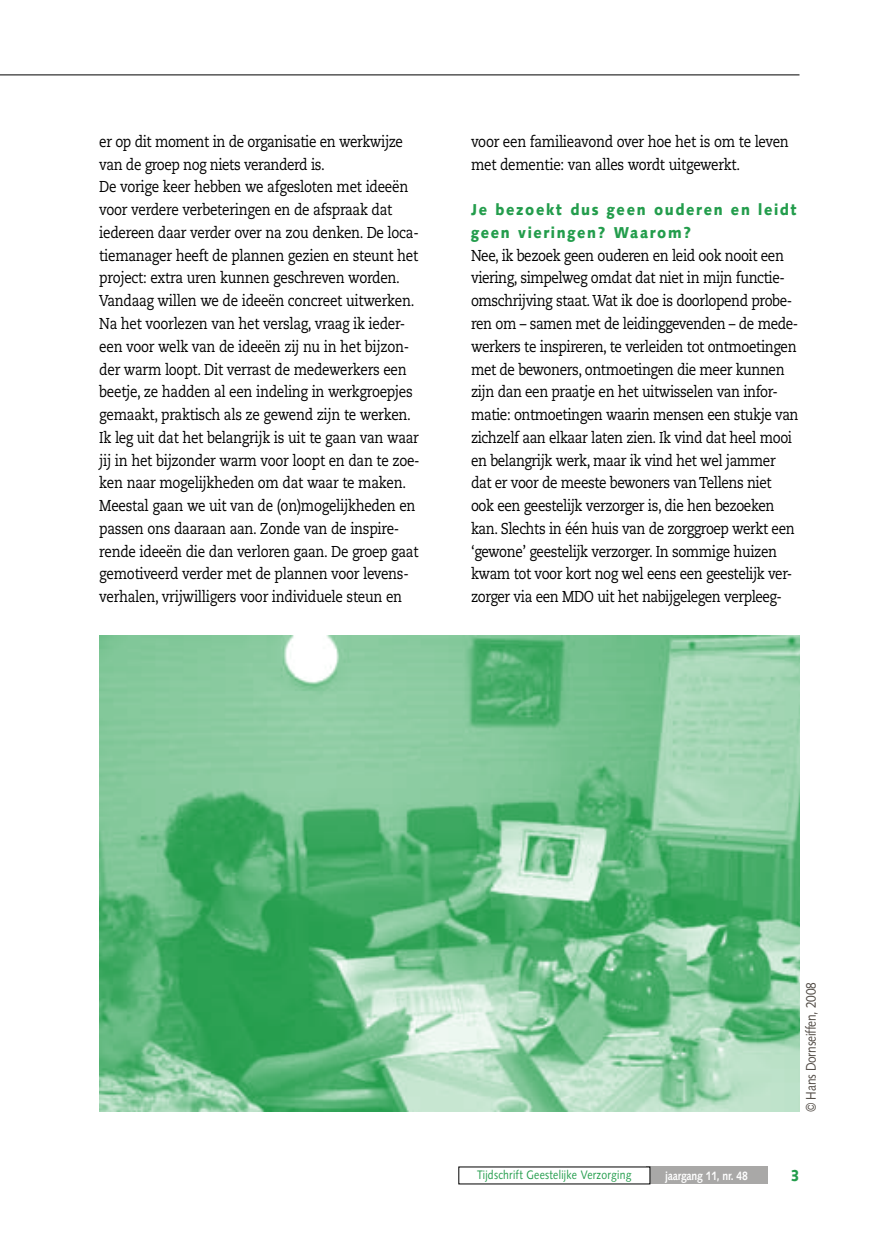
<style>
.page{position:relative;width:874px;height:1241px;background:#fff}
.page>*{position:absolute;margin:0;border:0;box-sizing:border-box;transform-origin:0 0}
.t1{font:15.75px/22.8px "Caecilia";letter-spacing:-.03em;color:#000;scale:.85 1}
.t2{font:900 15.75px/22.8px "Syntax";letter-spacing:.115em;color:#239d4c;scale:.9 1}
.t3{font:900 15.75px "Syntax";letter-spacing:.115em;color:#239d4c;scale:.85 1}
.t4{font:14px "Syntax";letter-spacing:-.02em;color:#504a44;scale:.85 1}
.t5{font:12.25px "Syntax";letter-spacing:.025em;color:#239d4c;scale:.85 1}
.t6{font:700 12.25px "Syntax";letter-spacing:-.02em;color:#fff;scale:.85 1}
</style>
<div class="page">
<hr style="left:0;top:74px;width:799px;height:1px;background:#000">
<div style="left:645px;top:1166px;width:122px;height:18px;background:#a9a8a7"></div>
<div style="left:458px;top:1166px;width:191px;height:17px;background:#fff"></div>
<img style="left:99px;top:635px;width:700px;height:476px">
<p class="t1" style="left:99px;top:130px;width:378px">er op dit moment in de organisatie en werkwijze van de groep nog niets veranderd is.<br>De vorige keer hebben we afgesloten met ideeën voor verdere verbeteringen en de afspraak dat iedereen daar verder over na zou denken. De loca&shy;tiemanager heeft de plannen gezien en steunt het project: extra uren kunnen geschreven worden.<br>Vandaag willen we de ideeën concreet uitwerken.<br>Na het voorlezen van het verslag, vraag ik ieder&shy;een voor welk van de ideeën zij nu in het bijzon&shy;der warm loopt. Dit verrast de medewerkers een beetje, ze hadden al een indeling in werkgroepjes gemaakt, praktisch als ze gewend zijn te werken.<br>Ik leg uit dat het belangrijk is uit te gaan van waar jij in het bijzonder warm voor loopt en dan te zoe&shy;ken naar mogelijkheden om dat waar te maken.<br>Meestal gaan we uit van de (on)mogelijkheden en passen ons daaraan aan. Zonde van de inspire&shy;rende ideeën die dan verloren gaan. De groep gaat gemotiveerd verder met de plannen voor levens&shy;verhalen, vrijwilligers voor individuele steun en</p>
<p class="t1" style="left:471px;top:130px;width:375px">voor een familieavond over hoe het is om te leven met dementie: van alles wordt uitgewerkt.</p>
<p class="t2" style="left:471px;top:198px;width:363px">Je bezoekt dus geen ouderen en leidt geen vieringen? Waarom?</p>
<p class="t1" style="left:471px;top:244px;width:386px">Nee, ik bezoek geen ouderen en leid ook nooit een viering, simpelweg omdat dat niet in mijn functie&shy;omschrijving staat. Wat ik doe is doorlopend probe&shy;ren om – samen met de leidinggevenden – de mede&shy;werkers te inspireren, te verleiden tot ontmoetingen met de bewoners, ontmoetingen die meer kunnen zijn dan een praatje en het uitwisselen van infor&shy;matie: ontmoetingen waarin mensen een stukje van zichzelf aan elkaar laten zien. Ik vind dat heel mooi en belangrijk werk, maar ik vind het wel jammer dat er voor de meeste bewoners van Tellens niet ook een geestelijk verzorger is, die hen bezoeken kan. Slechts in één huis van de zorggroep werkt een ‘gewone’ geestelijk verzorger. In sommige huizen kwam tot voor kort nog wel eens een geestelijk ver&shy;zorger via een MDO uit het nabijgelegen verpleeg-</p>
<p class="t4" style="left:802px;top:1111px;width:154px;rotate:-90deg">© Hans Dornseiffen, 2008</p>
<p class="t5" style="left:477px;top:1166px;width:183px">Tijdschrift Geestelijke Verzorging</p>
<p class="t6" style="left:664px;top:1168px;width:99px">jaargang 11, nr. 48</p>
<p class="t3" style="left:790px;top:1165px;width:12px">3</p>
</div>
